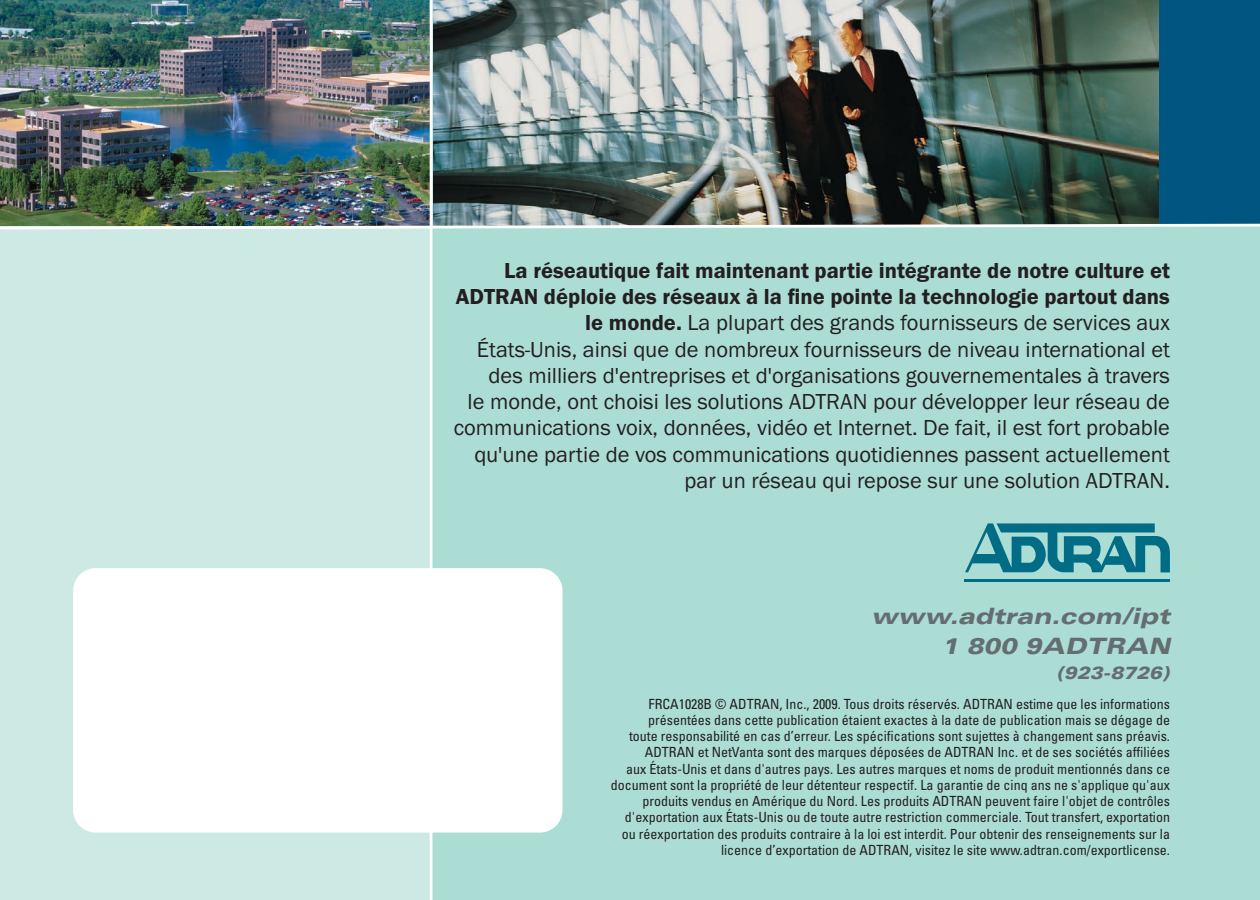
<style>
.page{position:relative;width:1260px;height:900px;background:#fff}
.page>*{position:absolute;margin:0;border:0;box-sizing:border-box;transform-origin:0 0}
.t1{font:22.5px/26.2px "Franklin Got ITC";color:#231f20;text-align:right}
.t2{font:italic 900 expanded 22.5px/30px "Univers";color:#646e71;text-align:right}
.t3{font:italic 900 expanded 17.5px "Univers";color:#646e71}
.t4{font:condensed 14px/16.2px "Univers";color:#231f20;text-align:right}
.s1{font-weight:600}
</style>
<div class="page">
<div style="left:0;top:0;width:617px;height:900px;background:#cde9e3"></div>
<div style="left:431px;top:0;width:829px;height:900px;background:#acddd4"></div>
<img style="left:0;top:0;width:430px;height:222px">
<hr style="left:430px;top:0;width:2px;height:900px;background:#fff">
<div style="left:433px;top:0;width:827px;height:225px;background:#005581"></div>
<img style="left:433px;top:0;width:726px;height:222px">
<div style="left:73px;top:568px;width:489px;height:265px;background:#fff;border-radius:23px"></div>
<img style="left:0;top:222px;width:1260px;height:9px">
<hr style="left:965px;top:579px;width:205px;height:3px;background:#006c86">
<svg style="left:965px;top:523px;width:205px;height:49px"></svg>
<p class="t1" style="left:454px;top:258px;width:718px"><span class="s1">La réseautique fait maintenant partie intégrante de notre culture et ADTRAN déploie des réseaux à la fine pointe la technologie partout dans le monde.</span> La plupart des grands fournisseurs de services aux<br>États-Unis, ainsi que de nombreux fournisseurs de niveau international et des milliers d'entreprises et d'organisations gouvernementales à travers<br>le monde, ont choisi les solutions ADTRAN pour développer leur réseau de communications voix, données, vidéo et Internet. De fait, il est fort probable qu'une partie de vos communications quotidiennes passent actuellement par un réseau qui repose sur une solution ADTRAN.</p>
<h1 class="t2" style="left:871px;top:601px;width:300px">www.adtran.com/ipt<br>1 800 9ADTRAN</h1>
<p class="t3" style="left:1056px;top:663px;width:115px">(923-8726)</p>
<p class="t4" style="left:611px;top:695px;width:561px">FRCA1028B © ADTRAN, Inc., 2009. Tous droits réservés. ADTRAN estime que les informations présentées dans cette publication étaient exactes à la date de publication mais se dégage de<br>toute responsabilité en cas d’erreur. Les spécifications sont sujettes à changement sans préavis.<br>ADTRAN et NetVanta sont des marques déposées de ADTRAN Inc. et de ses sociétés affiliées<br>aux États-Unis et dans d'autres pays. Les autres marques et noms de produit mentionnés dans ce document sont la propriété de leur détenteur respectif. La garantie de cinq ans ne s'applique qu'aux produits vendus en Amérique du Nord. Les produits ADTRAN peuvent faire l'objet de contrôles d'exportation aux États-Unis ou de toute autre restriction commerciale. Tout transfert, exportation ou réexportation des produits contraire à la loi est interdit. Pour obtenir des renseignements sur la licence d’exportation de ADTRAN, visitez le site www.adtran.com/exportlicense.</p>
</div>
